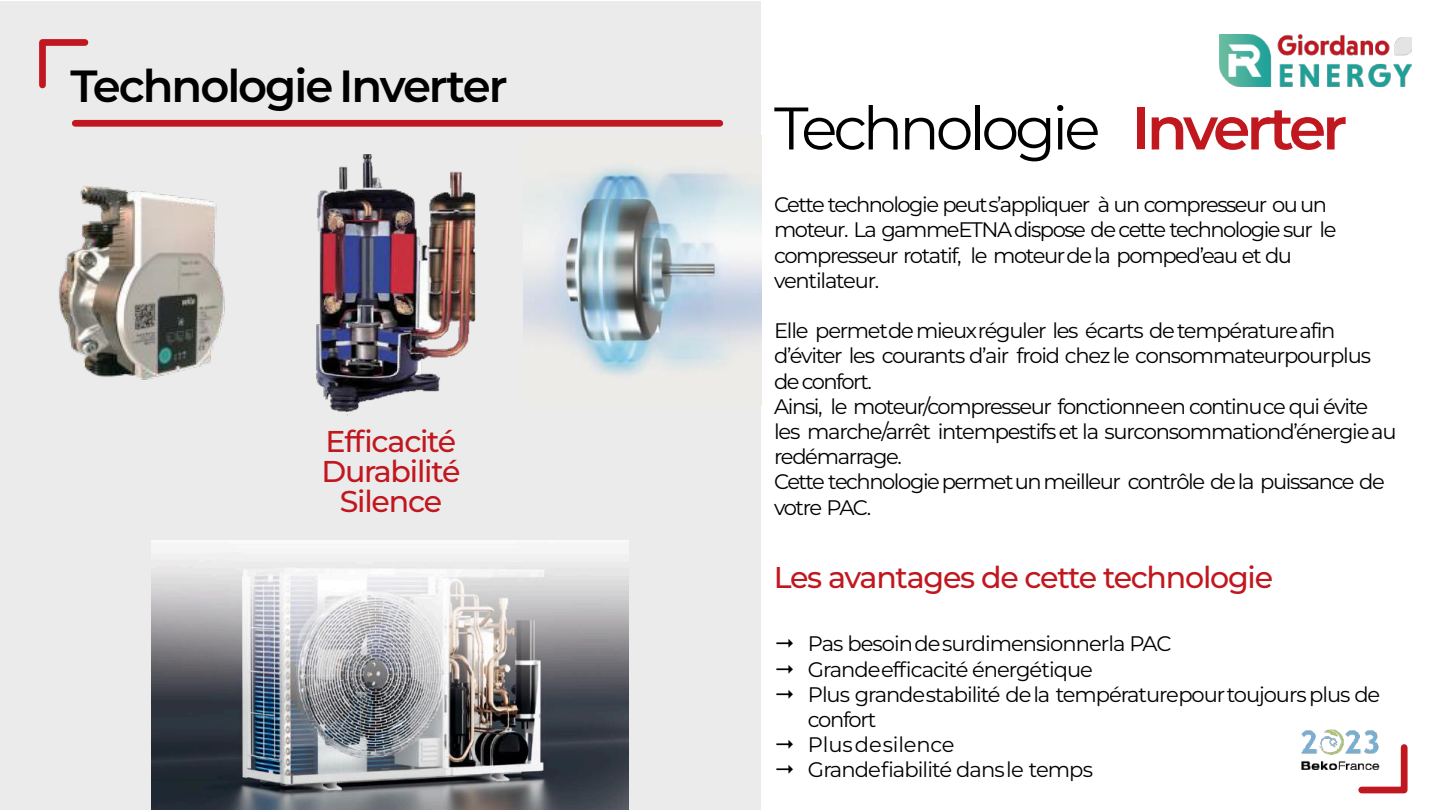
<style>
.page{position:relative;width:1440px;height:810px;background:#fff}
.page>*{position:absolute;margin:0;border:0;box-sizing:border-box;transform-origin:0 0}
.t1{font:60px "Montserrat";letter-spacing:-.065em;color:#000}
.t2{font:600 45px "Montserrat";letter-spacing:-.045em;color:#000}
.t3{font:500 30px/30px "Montserrat";letter-spacing:-.04em;color:#c1171f;text-align:center}
.t4{font:21.15px "Montserrat";letter-spacing:-.06em;color:#000}
.t5{font:21px/25.2px "Montserrat";letter-spacing:-.065em;color:#000}
.t6{font:21px "Montserrat";letter-spacing:-.045em;color:#000}
.t7{font:21px "Montserrat";letter-spacing:-.01em;color:#000}
.s1{font-weight:600;color:#c1171f}
.s2{font-family:"Lucida Grande"}
</style>
<div class="page">
<svg style="left:1358px;top:744px;width:50px;height:50px"></svg>
<img style="left:1219px;top:35px;width:193px;height:51px">
<div style="left:0;top:2px;width:760px;height:808px;background:#ebebeb"></div>
<svg style="left:39px;top:39px;width:50px;height:50px"></svg>
<div style="left:75px;top:120px;width:645px;height:7px;background:#c1171f"></div>
<img style="left:1301px;top:729px;width:78px;height:41px">
<img style="left:523px;top:135px;width:238px;height:270px">
<img style="left:151px;top:540px;width:477px;height:270px">
<img style="left:316px;top:154px;width:160px;height:262px">
<img style="left:59px;top:186px;width:166px;height:194px">
<h2 class="t2" style="left:70px;top:59px;width:439px">Technologie Inverter</h2>
<h3 class="t3" style="left:321px;top:426px;width:141px">Efficacité<br>Durabilité<br>Silence</h3>
<h1 class="t1" style="left:774px;top:91px;width:575px">Technologie <span class="s1">Inverter</span></h1>
<p class="t5" style="left:774px;top:192px;width:564px">Cette technologie peut s’appliquer à un compresseur ou un moteur. La gamme ETNA dispose de cette technologie sur le</p>
<p class="t4" style="left:774px;top:242px;width:520px">compresseur rotatif, le moteur de la pompe d’eau et du</p>
<p class="t5" style="left:774px;top:268px;width:107px">ventilateur.</p>
<p class="t5" style="left:774px;top:318px;width:598px">Elle permet de mieux réguler les écarts de température afin d’éviter les courants d’air froid chez le consommateur pour plus de confort.<br>Ainsi, le moteur/compresseur fonctionne en continu ce qui évite</p>
<p class="t4" style="left:774px;top:418px;width:624px">les marche/arrêt intempestifs et la surconsommation d’énergie au</p>
<p class="t5" style="left:774px;top:444px;width:612px">redémarrage.<br>Cette technologie permet un meilleur contrôle de la puissance de votre PAC.</p>
<h3 class="t3" style="left:774px;top:563px;width:501px">Les avantages de cette technologie</h3>
<p class="t6" style="left:774px;top:631px;width:399px"><span class="s2">→</span> Pas besoin de surdimensionner la PAC</p>
<p class="t6" style="left:774px;top:656px;width:320px"><span class="s2">→</span> Grande efficacité énergétique</p>
<p class="t5" style="left:808px;top:682px;width:574px;text-indent:-34px"><span class="s2">→</span> Plus grande stabilité de la température pour toujours plus de confort</p>
<p class="t7" style="left:774px;top:732px;width:182px"><span class="s2">→</span> Plus de silence</p>
<p class="t4" style="left:774px;top:757px;width:320px"><span class="s2">→</span> Grande fiabilité dans le temps</p>
</div>
